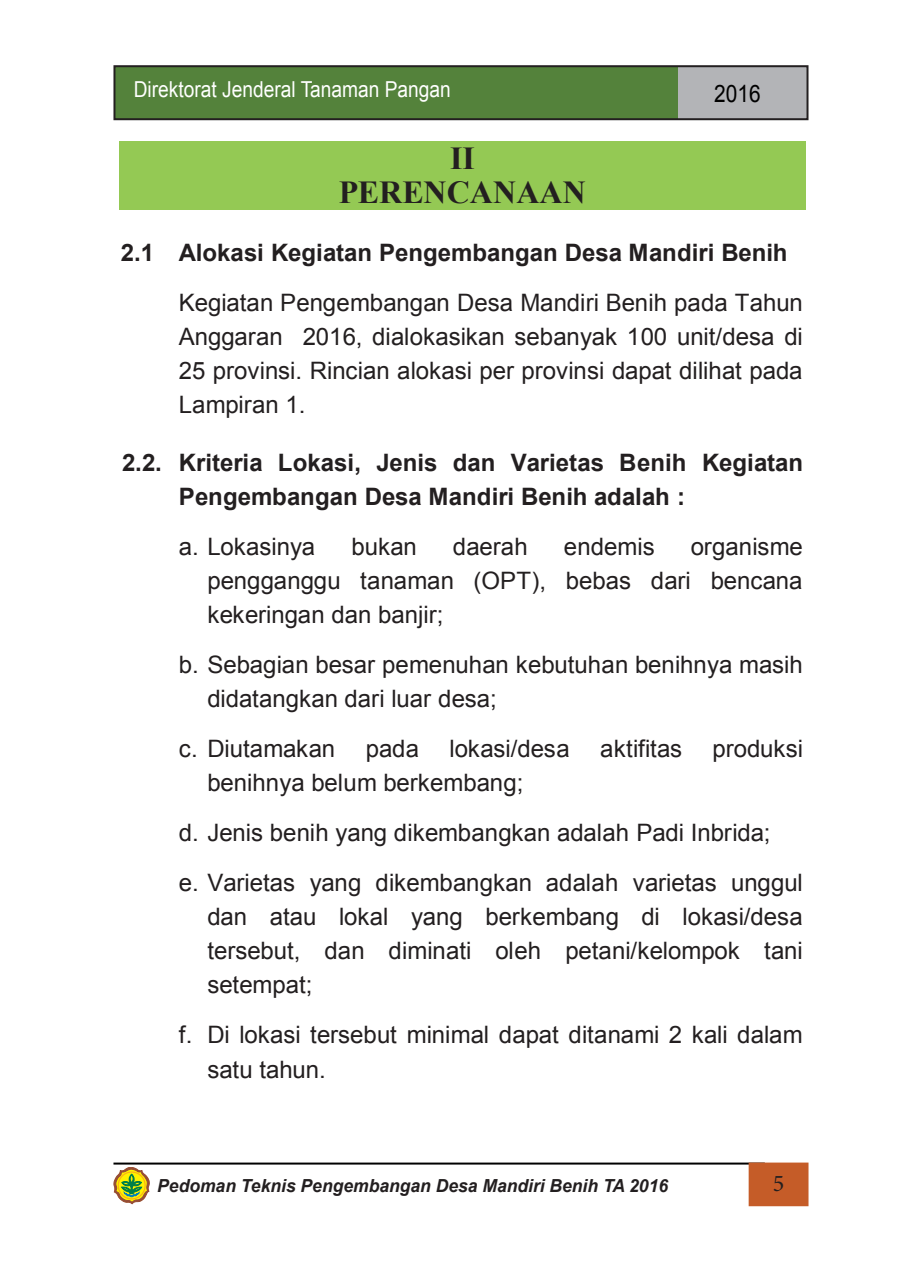
<style>
.page{position:relative;width:922px;height:1276px;background:#fff}
.page>*{position:absolute;margin:0;border:0;box-sizing:border-box;transform-origin:0 0}
.t1{font:700 32px/34px "Times New Roman";color:#231f20;text-align:center}
.t2{font:24px/34px "Arial";letter-spacing:-.005em;color:#231f20;text-align:justify}
.t3{font:700 24px/50px "Arial";letter-spacing:-.005em;color:#231f20}
.t4{font:24px "Arial";color:#000;scale:.87 1}
.t5{font:24px "Minion Pro";color:#231f20}
.t6{font:22px "Arial";color:#fff;scale:.87 1}
.t7{font:italic 700 18px "Arial";color:#231f20}
.s1{font-weight:400}
</style>
<div class="page">
<div style="left:114px;top:67px;width:564px;height:53px;background:#54823b"></div>
<div style="left:678px;top:67px;width:129px;height:52px;background:#b3b4b7"></div>
<div style="left:113px;top:65px;width:695px;height:55px;border:2px solid #231f20"></div>
<hr style="left:113px;top:1162px;width:651px;height:2px;background:#000">
<div style="left:748px;top:1162px;width:60px;height:44px;background:#c55c28;border:2px solid #c55c28"></div>
<svg style="left:113px;top:1167px;width:36px;height:37px"></svg>
<div style="left:118px;top:1171px;width:28px;height:28px;border:1px solid #fcaf17;border-radius:50%"></div>
<div style="left:119px;top:142px;width:686px;height:34px;background:#94c954"></div>
<div style="left:119px;top:176px;width:686px;height:34px;background:#94c954"></div>
<p class="t6" style="left:134px;top:74px;width:366px">Direktorat Jenderal Tanaman Pangan</p>
<p class="t4" style="left:714px;top:78px;width:55px">2016</p>
<p class="t1" style="left:338px;top:140px;width:248px">II<br>PERENCANAAN</p>
<p class="t3" style="left:179px;top:228px;width:625px;text-indent:-58px">2.1 Alokasi Kegiatan Pengembangan Desa Mandiri Benih<br><span class="s1">Kegiatan Pengembangan Desa Mandiri Benih pada Tahun</span></p>
<p class="t2" style="left:179px;top:320px;width:625px">Anggaran 2016, dialokasikan sebanyak 100 unit/desa di 25 provinsi. Rincian alokasi per provinsi dapat dilihat pada Lampiran 1.</p>
<p class="t3" style="left:179px;top:446px;width:625px;line-height:34px;text-indent:-57px">2.2. Kriteria Lokasi, Jenis dan Varietas Benih Kegiatan<br>Pengembangan Desa Mandiri Benih adalah :</p>
<p class="t2" style="left:179px;top:530px;width:138px">a. Lokasinya</p>
<p class="t2" style="left:351px;top:530px;width:67px">bukan</p>
<p class="t2" style="left:452px;top:530px;width:76px">daerah</p>
<p class="t2" style="left:563px;top:530px;width:92px">endemis</p>
<p class="t2" style="left:207px;top:530px;width:596px;text-indent:483px">organisme pengganggu tanaman (OPT), bebas dari bencana kekeringan dan banjir;</p>
<p class="t2" style="left:207px;top:648px;width:596px;text-indent:-28px">b. Sebagian besar pemenuhan kebutuhan benihnya masih didatangkan dari luar desa;</p>
<p class="t2" style="left:179px;top:732px;width:158px">c. Diutamakan</p>
<p class="t2" style="left:366px;top:732px;width:55px">pada</p>
<p class="t2" style="left:449px;top:732px;width:122px">lokasi/desa</p>
<p class="t2" style="left:600px;top:732px;width:83px">aktifitas</p>
<p class="t2" style="left:712px;top:732px;width:92px">produksi</p>
<p class="t2" style="left:179px;top:758px;width:625px;line-height:50px;text-align:left;text-indent:28px">benihnya belum berkembang;<br>d. Jenis benih yang dikembangkan adalah Padi Inbrida;<br>e. Varietas yang dikembangkan adalah varietas unggul</p>
<p class="t2" style="left:207px;top:900px;width:596px">dan atau lokal yang berkembang di lokasi/desa tersebut, dan diminati oleh petani/kelompok tani setempat;</p>
<p class="t2" style="left:207px;top:1018px;width:597px;text-indent:-28px">f. Di lokasi tersebut minimal dapat ditanami 2 kali dalam satu tahun.</p>
<p class="t7" style="left:157px;top:1174px;width:512px">Pedoman Teknis Pengembangan Desa Mandiri Benih TA 2016</p>
<p class="t5" style="left:772px;top:1167px;width:13px">5</p>
</div>
